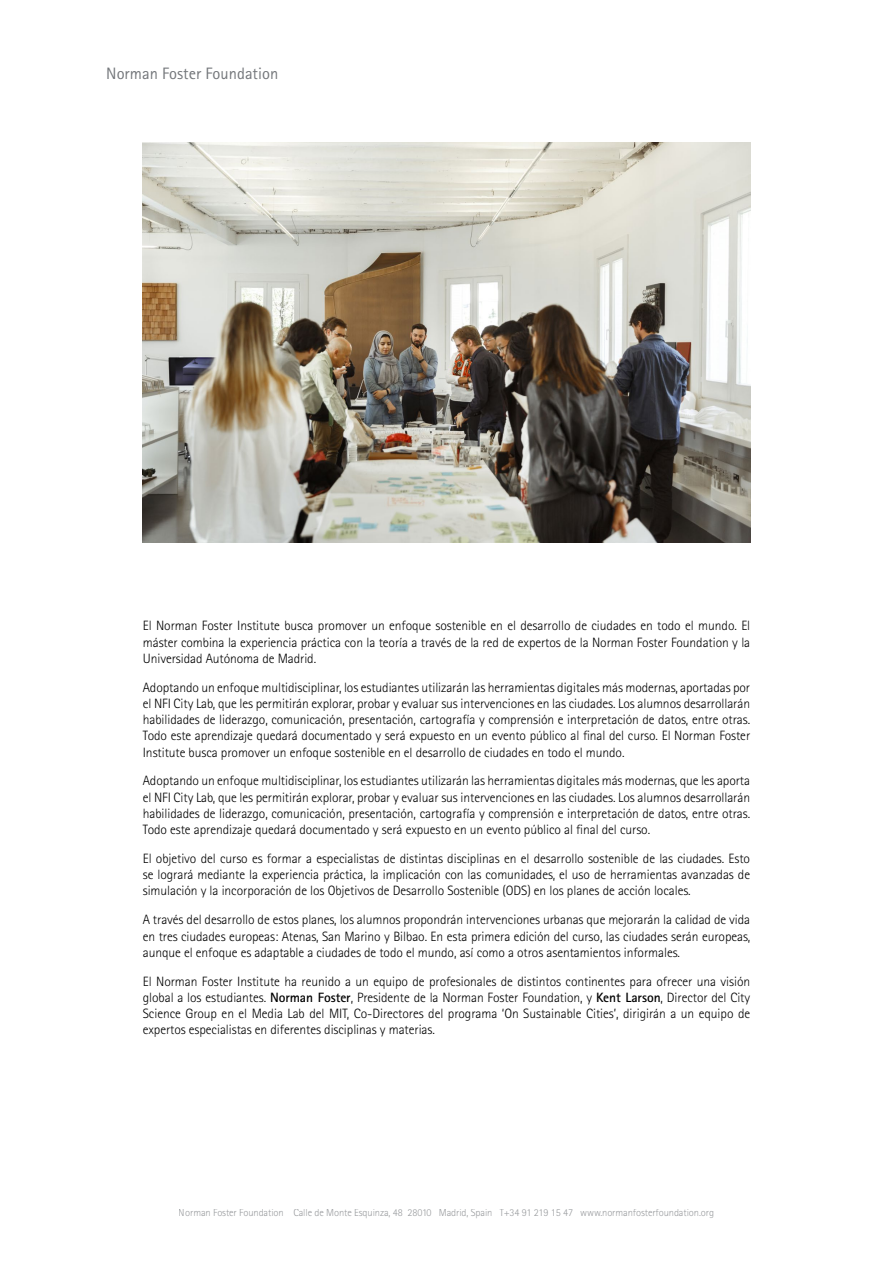
<style>
.page{position:relative;width:893px;height:1263px;background:#fff}
.page>*{position:absolute;margin:0;border:0;box-sizing:border-box;transform-origin:0 0}
.t1{font:16.5px "Rotis Sans Serif Std";color:#74777b}
.t2{font:300 13.5px/16.2px "Rotis Sans Serif Std";letter-spacing:-.005em;color:#000;text-align:justify}
.t3{font:300 10.5px "Rotis Sans Serif Std";letter-spacing:-.01em;color:#74777b}
.s1{font-weight:700}
</style>
<div class="page">
<img style="left:143px;top:142px;width:607px;height:400px">
<p class="t1" style="left:106px;top:63px;width:173px">Norman Foster Foundation</p>
<p class="t2" style="left:143px;top:618px;width:609px">El Norman Foster Institute busca promover un enfoque sostenible en el desarrollo de ciudades en todo el mundo. El máster combina la experiencia práctica con la teoría a través de la red de expertos de la Norman Foster Foundation y la Universidad Autónoma de Madrid.</p>
<p class="t2" style="left:143px;top:679px;width:609px">Adoptando un enfoque multidisciplinar, los estudiantes utilizarán las herramientas digitales más modernas, aportadas por el NFI City Lab, que les permitirán explorar, probar y evaluar sus intervenciones en las ciudades. Los alumnos desarrollarán habilidades de liderazgo, comunicación, presentación, cartografía y comprensión e interpretación de datos, entre otras.<br>Todo este aprendizaje quedará documentado y será expuesto en un evento público al final del curso. El Norman Foster Institute busca promover un enfoque sostenible en el desarrollo de ciudades en todo el mundo.</p>
<p class="t2" style="left:143px;top:773px;width:609px">Adoptando un enfoque multidisciplinar, los estudiantes utilizarán las herramientas digitales más modernas, que les aporta el NFI City Lab, que les permitirán explorar, probar y evaluar sus intervenciones en las ciudades. Los alumnos desarrollarán habilidades de liderazgo, comunicación, presentación, cartografía y comprensión e interpretación de datos, entre otras.<br>Todo este aprendizaje quedará documentado y será expuesto en un evento público al final del curso.</p>
<p class="t2" style="left:143px;top:850px;width:609px">El objetivo del curso es formar a especialistas de distintas disciplinas en el desarrollo sostenible de las ciudades. Esto se logrará mediante la experiencia práctica, la implicación con las comunidades, el uso de herramientas avanzadas de simulación y la incorporación de los Objetivos de Desarrollo Sostenible (ODS) en los planes de acción locales.</p>
<p class="t2" style="left:143px;top:912px;width:609px">A través del desarrollo de estos planes, los alumnos propondrán intervenciones urbanas que mejorarán la calidad de vida en tres ciudades europeas: Atenas, San Marino y Bilbao. En esta primera edición del curso, las ciudades serán europeas, aunque el enfoque es adaptable a ciudades de todo el mundo, así como a otros asentamientos informales.</p>
<p class="t2" style="left:143px;top:973px;width:609px">El Norman Foster Institute ha reunido a un equipo de profesionales de distintos continentes para ofrecer una visión global a los estudiantes. <span class="s1">Norman Foster</span>, Presidente de la Norman Foster Foundation, y <span class="s1">Kent Larson</span>, Director del City Science Group en el Media Lab del MIT, Co-Directores del programa ‘On Sustainable Cities’, dirigirán a un equipo de expertos especialistas en diferentes disciplinas y materias.</p>
<p class="t3" style="left:179px;top:1207px;width:537px">Norman Foster Foundation Calle de Monte Esquinza, 48 28010 Madrid, Spain T+34 91 219 15 47 www.normanfosterfoundation.org</p>
</div>
